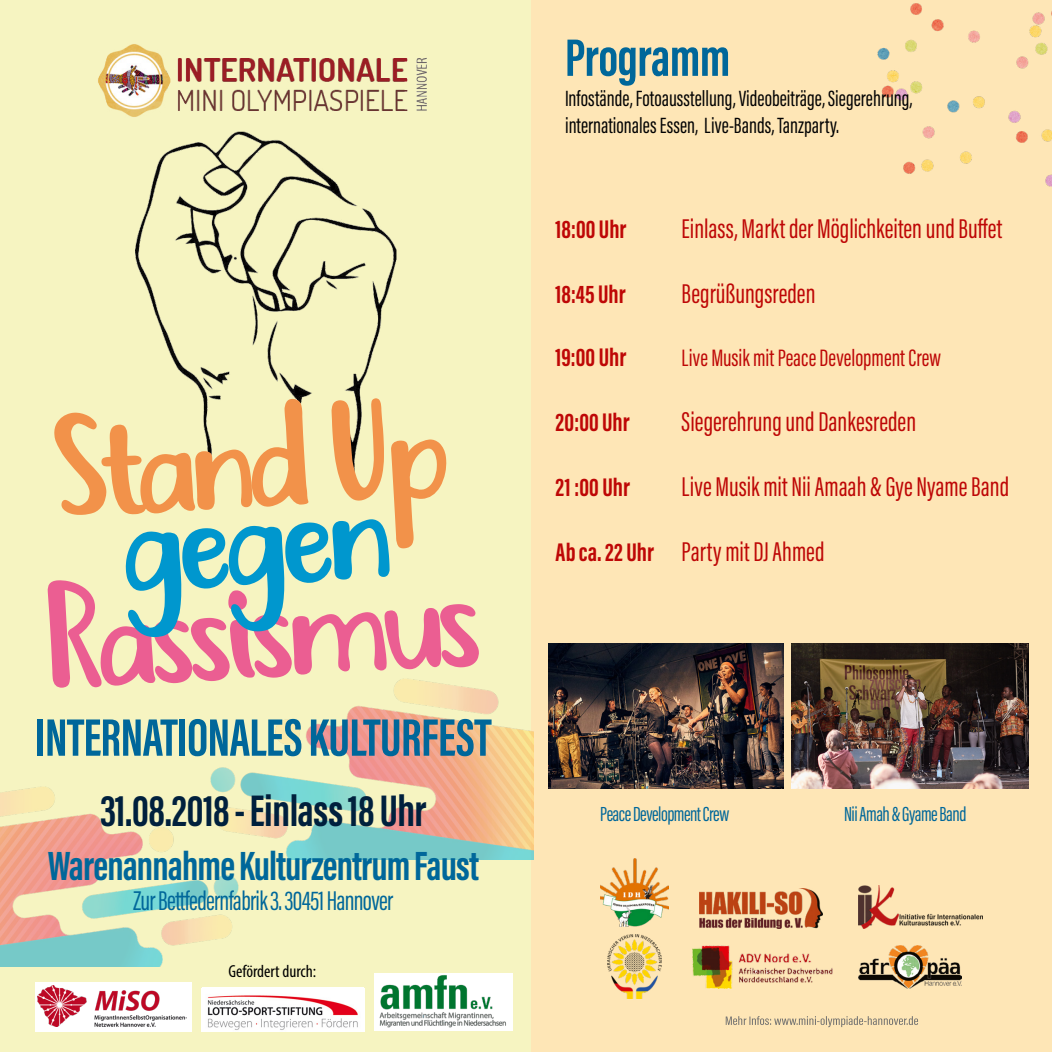
<style>
.page{position:relative;width:1052px;height:1052px;background:#fff}
.page>*{position:absolute;margin:0;border:0;box-sizing:border-box;transform-origin:0 0}
.t1{font:700 54.25px "Acumin Pro Extra Cond";letter-spacing:-.01em;color:#00679a}
.t2{font:700 45.5px "Acumin Pro Extra Cond";letter-spacing:-.01em;color:#00203d}
.t3{font:700 42px "Acumin Pro Extra Cond";letter-spacing:-.02em;color:#00679a}
.t4{font:28px "Acumin Pro Extra Cond";color:#be0706}
.t5{font:28px "Acumin Pro Extra Cond";letter-spacing:-.025em;color:#00679a}
.t6{font:700 26.25px "Acumin Pro Extra Cond";color:#be0706}
.t7{font:24.5px "Acumin Pro Extra Cond";color:#be0706}
.t8{font:22.75px/27.3px "Acumin Pro Extra Cond";color:#020203}
.t9{font:21px "Acumin Pro Extra Cond";letter-spacing:-.025em;color:#00679a}
.t10{font:condensed 17.5px "Myriad Pro";color:#000}
.s1{font-weight:700;font-size:26.25px}
</style>
<div class="page">
<div style="left:531px;top:0;width:521px;height:1052px;background:#fee6b6"></div>
<img style="left:858px;top:945px;width:104px;height:43px">
<img style="left:692px;top:945px;width:140px;height:43px">
<img style="left:858px;top:885px;width:124px;height:43px">
<img style="left:600px;top:858px;width:68px;height:68px">
<img style="left:607px;top:934px;width:54px;height:64px">
<img style="left:699px;top:889px;width:123px;height:39px">
<svg style="left:725px;top:1016px;width:193px;height:11px"></svg>
<div style="left:0;top:0;width:531px;height:1052px;background:#f6f4c1"></div>
<img style="left:135px;top:131px;width:262px;height:267px">
<img style="left:98px;top:44px;width:329px;height:73px">
<svg style="left:48px;top:580px;width:431px;height:107px"></svg>
<svg style="left:126px;top:548px;width:263px;height:89px"></svg>
<svg style="left:54px;top:398px;width:392px;height:150px"></svg>
<img style="left:878px;top:3px;width:173px;height:183px">
<img style="left:0;top:787px;width:239px;height:179px">
<img style="left:210px;top:679px;width:323px;height:180px">
<div style="left:35px;top:981px;width:157px;height:50px;background:#fff"></div>
<img style="left:37px;top:985px;width:150px;height:41px">
<img style="left:202px;top:987px;width:161px;height:44px">
<div style="left:374px;top:973px;width:139px;height:58px;background:#fff"></div>
<img style="left:379px;top:975px;width:127px;height:52px">
<img style="left:548px;top:643px;width:235px;height:145px">
<img style="left:791px;top:643px;width:237px;height:145px">
<h1 class="t1" style="left:35px;top:704px;width:458px">INTERNATIONALES KULTURFEST</h1>
<h2 class="t2" style="left:100px;top:782px;width:328px">31.08.2018 - Einlass 18 Uhr</h2>
<h3 class="t3" style="left:48px;top:840px;width:433px">Warenannahme Kulturzentrum Faust</h3>
<p class="t5" style="left:133px;top:883px;width:261px">Zur Bettfedernfabrik 3. 30451 Hannover</p>
<p class="t10" style="left:228px;top:961px;width:89px">Gefördert durch:</p>
<h1 class="t1" style="left:565px;top:24px;width:167px">Programm</h1>
<p class="t8" style="left:565px;top:84px;width:349px">Infostände, Fotoausstellung, Videobeiträge, Siegerehrung, internationales Essen, Live-Bands, Tanzparty.</p>
<p class="t6" style="left:555px;top:213px;width:72px">18:00 Uhr</p>
<p class="t4" style="left:681px;top:212px;width:322px">Einlass, Markt der Möglichkeiten und Buffet</p>
<p class="t6" style="left:555px;top:278px;width:72px">18:45 Uhr</p>
<p class="t4" style="left:681px;top:277px;width:135px">Begrüßungsreden</p>
<p class="t6" style="left:555px;top:341px;width:72px">19:00 Uhr</p>
<p class="t7" style="left:681px;top:343px;width:261px">Live Musik mit Peace Development Crew</p>
<p class="t6" style="left:555px;top:406px;width:76px">20:00 Uhr</p>
<p class="t4" style="left:681px;top:405px;width:236px">Siegerehrung und Dankesreden</p>
<p class="t6" style="left:555px;top:471px;width:76px">21 :00 Uhr</p>
<p class="t4" style="left:681px;top:470px;width:329px">Live Musik mit Nii Amaah &amp; Gye Nyame Band</p>
<p class="t4" style="left:555px;top:535px;width:270px"><span class="s1">Ab ca. 22 Uhr</span> Party mit DJ Ahmed</p>
<p class="t9" style="left:600px;top:802px;width:130px">Peace Development Crew</p>
<p class="t9" style="left:844px;top:802px;width:124px">Nii Amah &amp; Gyame Band</p>
</div>
